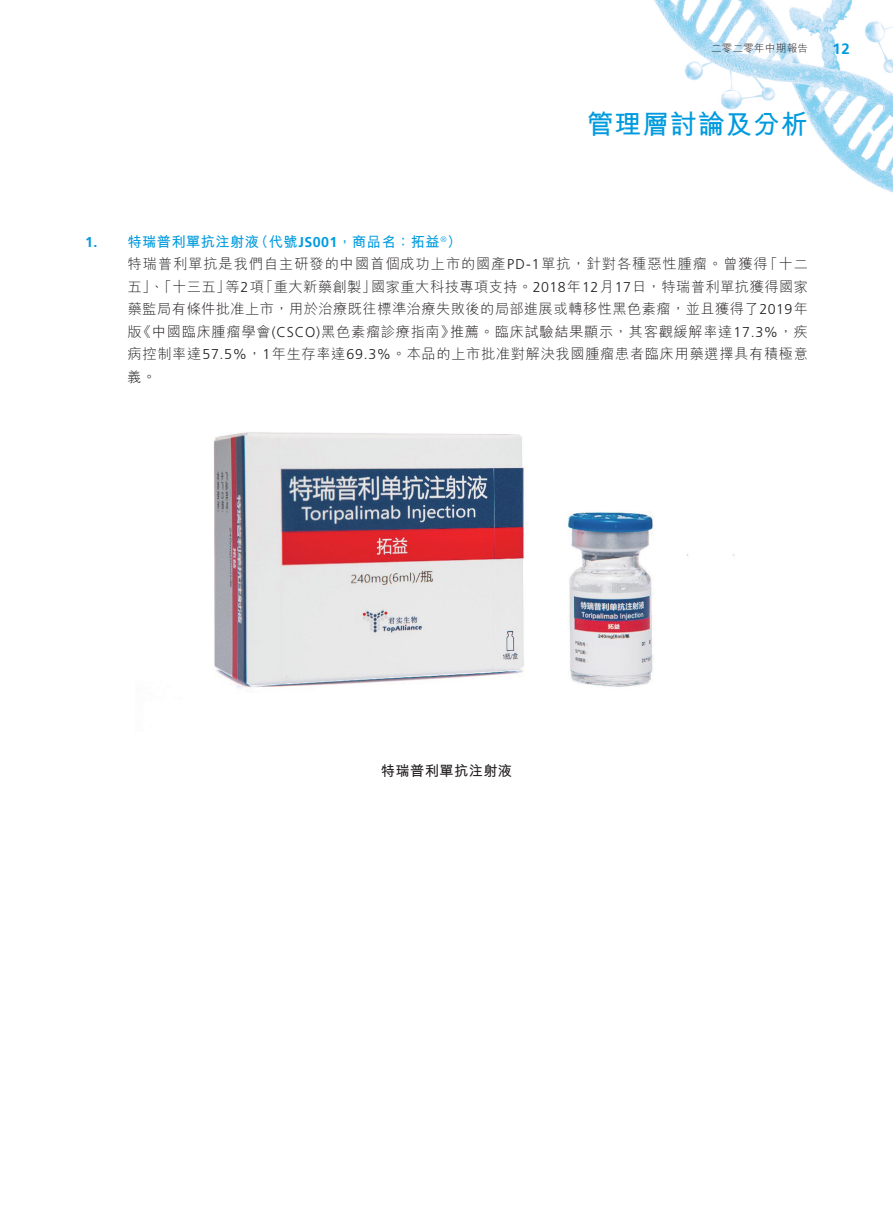
<style>
.page{position:relative;width:893px;height:1212px;background:#fff}
.page>*{position:absolute;margin:0;border:0;box-sizing:border-box;transform-origin:0 0}
.t1{font:700 27px "M Hei HK";letter-spacing:.03em;color:#009bde}
.t2{font:700 15px "Frutiger LT Std";color:#009bde}
.t3{font:300 14.25px/22.5px "M Hei HK";letter-spacing:.045em;color:#231f20}
.t4{font:300 14.25px/22.5px "M Hei HK";letter-spacing:.065em;color:#231f20}
.t5{font:700 14.25px "M Hei HK";letter-spacing:.03em;color:#009bde}
.t6{font:700 14.25px "M Hei HK";letter-spacing:.03em;color:#231f20}
.t7{font:700 14.25px "Frutiger LT Std";color:#009bde}
.t8{font:300 10.5px "M Hei HK";letter-spacing:.03em;color:#231f20}
.s1{font-family:"Frutiger LT Std"}
</style>
<div class="page">
<img style="left:654px;top:0;width:239px;height:193px">
<img style="left:213px;top:432px;width:521px;height:259px">
<p class="t8" style="left:711px;top:43px;width:98px">二零二零年中期報告</p>
<h1 class="t1" style="left:587px;top:104px;width:223px">管理層討論及分析</h1>
<p class="t2" style="left:833px;top:40px;width:19px">12</p>
<p class="t7" style="left:85px;top:233px;width:14px">1.</p>
<p class="t5" style="left:128px;top:231px;width:133px">特瑞普利單抗注射液</p>
<p class="t5" style="left:254px;top:231px;width:209px">（代號<span class="s1">JS001</span>，商品名：拓益 (<sup>R</sup></p>
<p class="t4" style="left:371px;top:252px;width:438px;text-indent:-244px">特瑞普利單抗是我們自主研發的中國首個成功上市的國產<span class="s1">PD-1</span>單抗，針對各種惡性腫瘤。曾獲得<br>國家重大科技專項支持。<span class="s1">2018</span>年<span class="s1">12</span>月<span class="s1">17</span>日，特瑞普利單抗獲得國家</p>
<p class="t3" style="left:763px;top:252px;width:46px">「十二</p>
<p class="t3" style="left:259px;top:275px;width:119px">「重大新藥創製」</p>
<p class="t3" style="left:128px;top:275px;width:104px">五」、「十三五」</p>
<p class="t3" style="left:128px;top:297px;width:682px">藥監局有條件批准上市，用於治療既往標準治療失敗後的局部進展或轉移性黑色素瘤，並且獲得了<span class="s1">2019</span>年</p>
<p class="t3" style="left:450px;top:320px;width:359px">推薦。臨床試驗結果顯示，其客觀緩解率達<span class="s1">17.3%</span>，疾</p>
<p class="t3" style="left:226px;top:275px;width:40px">等<span class="s1">2</span>項</p>
<p class="t3" style="left:137px;top:320px;width:319px">《中國臨床腫瘤學會<span class="s1">(CSCO)</span>黑色素瘤診療指南》</p>
<p class="t3" style="left:128px;top:320px;width:682px">版<br>病控制率達<span class="s1">57.5%</span>，<span class="s1">1</span>年生存率達<span class="s1">69.3%</span>。本品的上市批准對解決我國腫瘤患者臨床用藥選擇具有積極意義。</p>
<p class="t6" style="left:381px;top:761px;width:133px">特瑞普利單抗注射液</p>
</div>
